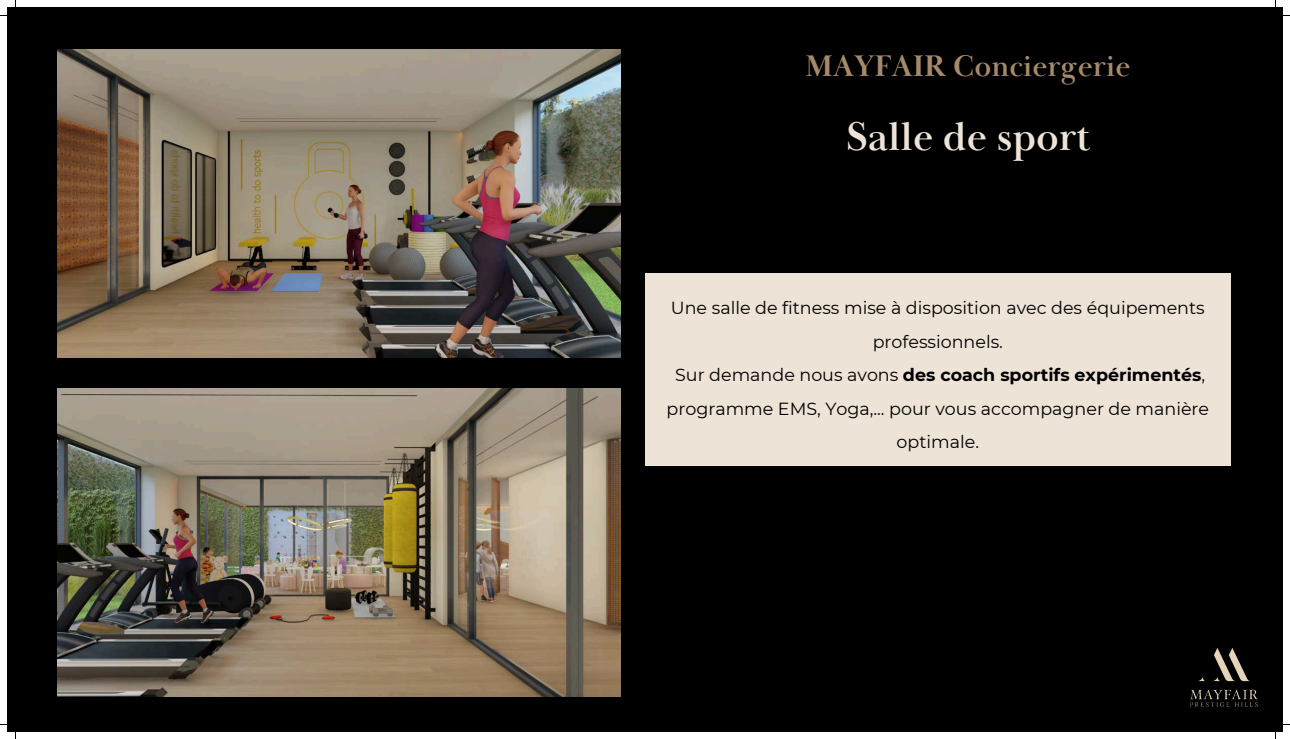
<style>
.page{position:relative;width:1290px;height:739px;background:#fff}
.page>*{position:absolute;margin:0;border:0;box-sizing:border-box;transform-origin:0 0}
.t1{font:700 41.12px "Baskerville Display PT";color:#ede3d7}
.t2{font:700 30.62px "Baskerville Display PT";color:#a58a6a}
.t3{font:17.5px/33.4px "Montserrat";color:#000;text-align:center}
.s1{font-weight:700}
</style>
<div class="page">
<div style="left:7px;top:7px;width:1276px;height:725px;background:#000"></div>
<div style="left:645px;top:273px;width:585px;height:192px;background:#ede3d7"></div>
<img style="left:58px;top:49px;width:562px;height:308px">
<img style="left:58px;top:388px;width:562px;height:308px">
<img style="left:1190px;top:648px;width:68px;height:59px">
<p class="t2" style="left:806px;top:47px;width:326px">MAYFAIR Conciergerie</p>
<p class="t1" style="left:846px;top:112px;width:246px">Salle de sport</p>
<h2 class="t3" style="left:671px;top:291px;width:535px">Une salle de fitness mise à disposition avec des équipements professionnels.</h2>
<h1 class="t3" style="left:666px;top:358px;width:544px">Sur demande nous avons <span class="s1">des coach sportifs expérimentés</span>, programme EMS, Yoga,... pour vous accompagner de manière optimale.</h1>
</div>
